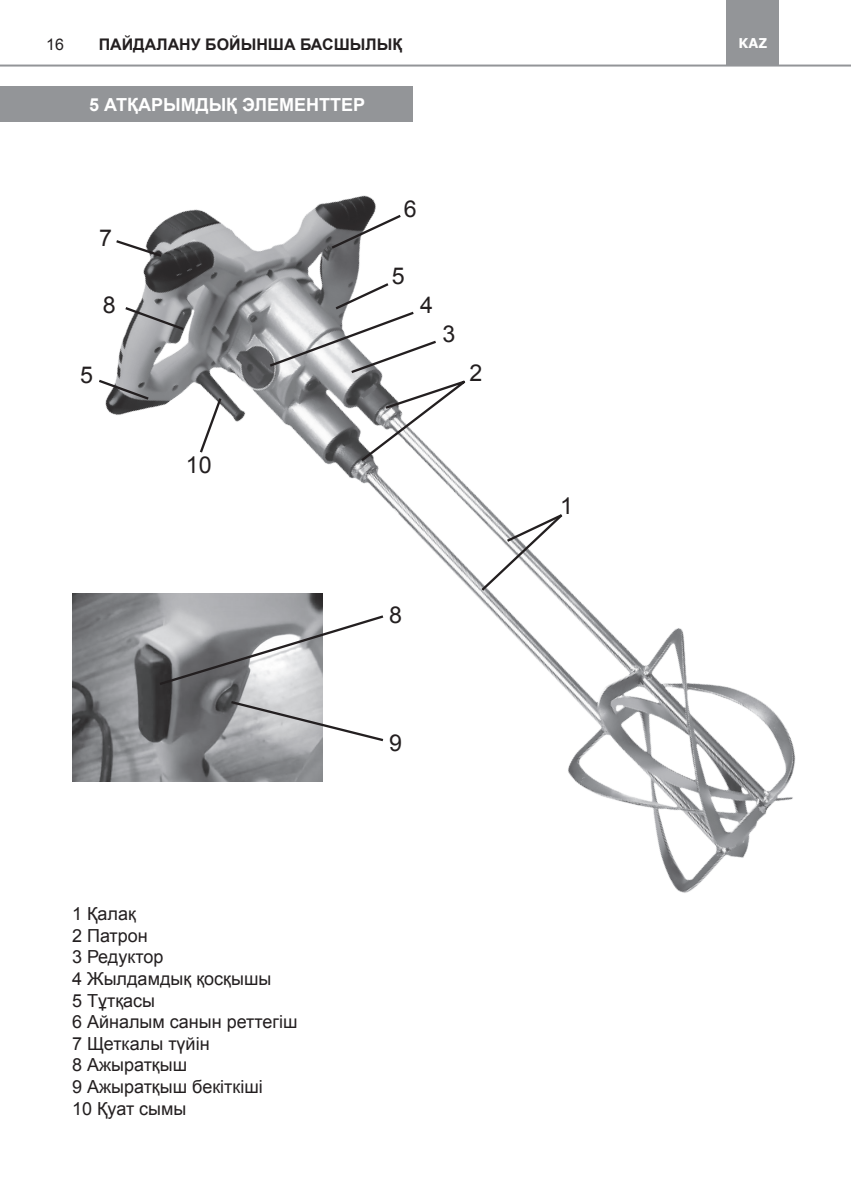
<style>
.page{position:relative;width:851px;height:1191px;background:#fff}
.page>*{position:absolute;margin:0;border:0;box-sizing:border-box;transform-origin:0 0}
.t1{font:23.2px "Arial";color:#231f20}
.t2{font:18px/21.6px "Arial";color:#231f20}
.t3{font:700 18px "Arial";color:#fff}
.t4{font:700 16px "Arial";color:#231f20}
.t5{font:16px "Arial";color:#231f20}
.t6{font:700 13.6px "Verdana";color:#fff;scale:.95 1}
</style>
<div class="page">
<img style="left:105px;top:86px;width:691px;height:807px">
<svg style="left:329px;top:213px;width:74px;height:38px"></svg>
<svg style="left:123px;top:305px;width:63px;height:27px;background:#a1a1a3"></svg>
<svg style="left:99px;top:378px;width:52px;height:23px"></svg>
<svg style="left:198px;top:395px;width:25px;height:60px"></svg>
<svg style="left:479px;top:512px;width:85px;height:81px"></svg>
<img style="left:72px;top:593px;width:250px;height:189px">
<svg style="left:228px;top:699px;width:157px;height:44px"></svg>
<svg style="left:267px;top:281px;width:210px;height:182px"></svg>
<svg style="left:114px;top:238px;width:50px;height:21px"></svg>
<svg style="left:157px;top:613px;width:229px;height:74px"></svg>
<div style="left:0;top:86px;width:412px;height:36px;background:#939598"></div>
<div style="left:726px;top:0;width:52px;height:66px;background:#939598"></div>
<hr style="left:0;top:65px;width:850px;height:2px;background:#939598">
<p class="t5" style="left:46px;top:34px;width:19px">16</p>
<p class="t4" style="left:99px;top:34px;width:305px">ПАЙДАЛАНУ БОЙЫНША БАСШЫЛЫҚ</p>
<p class="t6" style="left:738px;top:34px;width:32px">KAZ</p>
<p class="t3" style="left:89px;top:92px;width:277px">5 АТҚАРЫМДЫҚ ЭЛЕМЕНТТЕР</p>
<p class="t1" style="left:99px;top:223px;width:14px">7</p>
<p class="t1" style="left:103px;top:289px;width:14px">8</p>
<p class="t1" style="left:80px;top:359px;width:14px">5</p>
<p class="t1" style="left:186px;top:450px;width:27px">10</p>
<p class="t1" style="left:404px;top:194px;width:14px">6</p>
<p class="t1" style="left:391px;top:260px;width:14px">5</p>
<p class="t1" style="left:420px;top:289px;width:14px">4</p>
<p class="t1" style="left:442px;top:318px;width:14px">3</p>
<p class="t1" style="left:469px;top:357px;width:14px">2</p>
<p class="t1" style="left:389px;top:599px;width:14px">8</p>
<p class="t1" style="left:389px;top:727px;width:14px">9</p>
<p class="t2" style="left:72px;top:903px;width:227px">1 Қалақ<br>2 Патрон<br>3 Редуктор<br>4 Жылдамдық қосқышы<br>5 Тұтқасы<br>6 Айналым санын реттегіш<br>7 Щеткалы түйін<br>8 Ажыратқыш<br>9 Ажыратқыш бекіткіші<br>10 Қуат сымы</p>
<p class="t1" style="left:560px;top:490px;width:14px">1</p>
</div>
